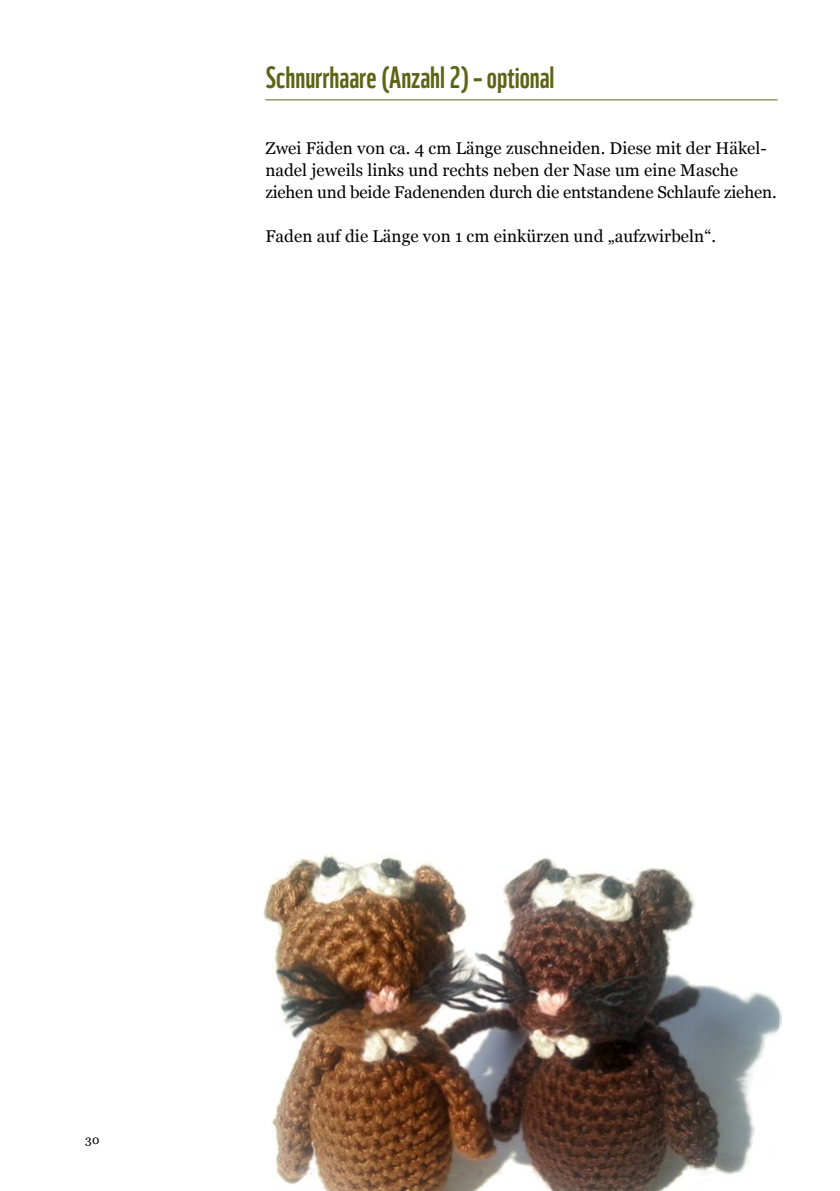
<style>
.page{position:relative;width:840px;height:1191px;background:#fff}
.page>*{position:absolute;margin:0;border:0;box-sizing:border-box;transform-origin:0 0}
.t1{font:30px "WWF";letter-spacing:-.005em;color:#5d6416}
.t2{font:17px/22px "Georgia";letter-spacing:.005em;color:#000}
.t3{font:12px "Georgia";color:#000}
</style>
<div class="page">
<img style="left:263px;top:853px;width:517px;height:338px">
<hr style="left:265px;top:99px;width:512px;height:1px;background:#5d6416">
<h1 class="t1" style="left:265px;top:54px;width:290px">Schnurrhaare (Anzahl 2) – optional</h1>
<p class="t2" style="left:265px;top:136px;width:512px">Zwei Fäden von ca. 4 cm Länge zuschneiden. Diese mit der Häkel&shy;nadel jeweils links und rechts neben der Nase um eine Masche ziehen und beide Fadenenden durch die entstandene Schlaufe ziehen.</p>
<p class="t2" style="left:265px;top:224px;width:452px">Faden auf die Länge von 1 cm einkürzen und „aufzwirbeln“.</p>
<p class="t3" style="left:85px;top:1131px;width:16px">30</p>
</div>
